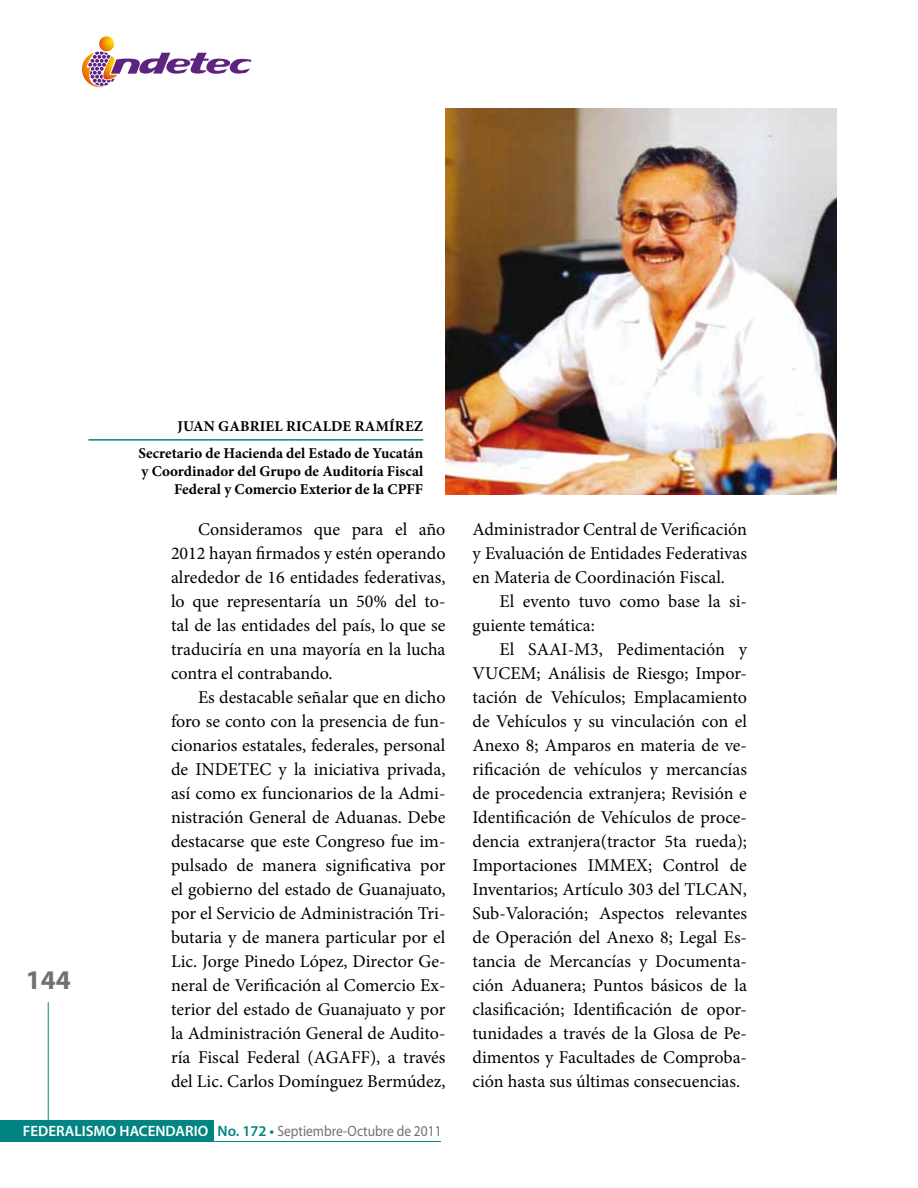
<style>
.page{position:relative;width:918px;height:1188px;background:#fff}
.page>*{position:absolute;margin:0;border:0;box-sizing:border-box;transform-origin:0 0}
.t1{font:700 27px "Myriad Pro";color:#707172}
.t2{font:18px/24px "Minion Pro";color:#000;text-align:justify}
.t3{font:700 15px/27px "Minion Pro";letter-spacing:.005em;color:#000;text-align:right}
.t4{font:15px "Myriad Pro";color:#707172;scale:.9 1}
.s1{font-weight:600;color:#fff}
.s2{font-weight:600;color:#008582}
</style>
<div class="page">
<div style="left:0;top:1121px;width:213px;height:21px;background:#008582"></div>
<hr style="left:0;top:1141px;width:441px;height:1px;background:#008582">
<hr style="left:48px;top:1002px;width:1px;height:119px;background:#008582">
<svg style="left:82px;top:36px;width:169px;height:52px"></svg>
<img style="left:446px;top:108px;width:391px;height:387px">
<hr style="left:88px;top:439px;width:335px;height:2px;background:#008582">
<h1 class="t1" style="left:26px;top:963px;width:46px">144</h1>
<p class="t3" style="left:138px;top:413px;width:286px">írez<br>Secretario de Hacienda del Estado de Yucatán</p>
<p class="t3" style="left:142px;top:462px;width:283px;line-height:18px">y Coordinador del Grupo de Auditoría Fiscal<br>Federal y Comercio Exterior de la CPFF</p>
<p class="t3" style="left:177px;top:413px;width:91px">Juan Gabriel</p>
<p class="t3" style="left:286px;top:413px;width:11px">Ricalde</p>
<p class="t3" style="left:355px;top:413px;width:13px">Ram</p>
<p class="t2" style="left:171px;top:517px;width:276px;text-indent:27px">Consideramos que para el año 2012 hayan firmados y estén operando alrededor de 16 entidades federativas, lo que representaría un 50% del to&shy;tal de las entidades del país, lo que se traduciría en una mayoría en la lucha contra el contrabando.</p>
<p class="t2" style="left:171px;top:685px;width:276px;text-indent:27px">Es destacable señalar que en dicho foro se conto con la presencia de fun&shy;cionarios estatales, federales, personal de INDETEC y la iniciativa privada, así como ex funcionarios de la Admi&shy;nistración General de Aduanas. Debe destacarse que este Congreso fue im&shy;pulsado de manera significativa por el gobierno del estado de Guanajuato, por el Servicio de Administración Tri&shy;butaria y de manera particular por el Lic. Jorge Pinedo López, Director Ge&shy;neral de Verificación al Comercio Ex&shy;terior del estado de Guanajuato y por la Administración General de Audito&shy;ría Fiscal Federal (AGAFF), a través del Lic. Carlos Domínguez Bermúdez,</p>
<p class="t4" style="left:23px;top:1122px;width:467px"><span class="s1">FEDERALISMO HACENDARIO</span> <span class="s2">No. 172 •</span> Septiembre-Octubre de 2011</p>
<p class="t2" style="left:472px;top:517px;width:276px">Administrador Central de Verificación y Evaluación de Entidades Federativas en Materia de Coordinación Fiscal.</p>
<p class="t2" style="left:472px;top:589px;width:276px;text-indent:27px">El evento tuvo como base la si&shy;guiente temática:</p>
<p class="t2" style="left:472px;top:637px;width:276px;text-indent:27px">El SAAI-M3, Pedimentación y VUCEM; Análisis de Riesgo; Impor&shy;tación de Vehículos; Emplacamiento de Vehículos y su vinculación con el Anexo 8; Amparos en materia de ve&shy;rificación de vehículos y mercancías de procedencia extranjera; Revisión e Identificación de Vehículos de proce&shy;dencia extranjera(tractor 5ta rueda); Importaciones IMMEX; Control de Inventarios; Artículo 303 del TLCAN, Sub-Valoración; Aspectos relevantes de Operación del Anexo 8; Legal Es&shy;tancia de Mercancías y Documenta&shy;ción Aduanera; Puntos básicos de la clasificación; Identificación de opor&shy;tunidades a través de la Glosa de Pe&shy;dimentos y Facultades de Comproba&shy;ción hasta sus últimas consecuencias.</p>
</div>
